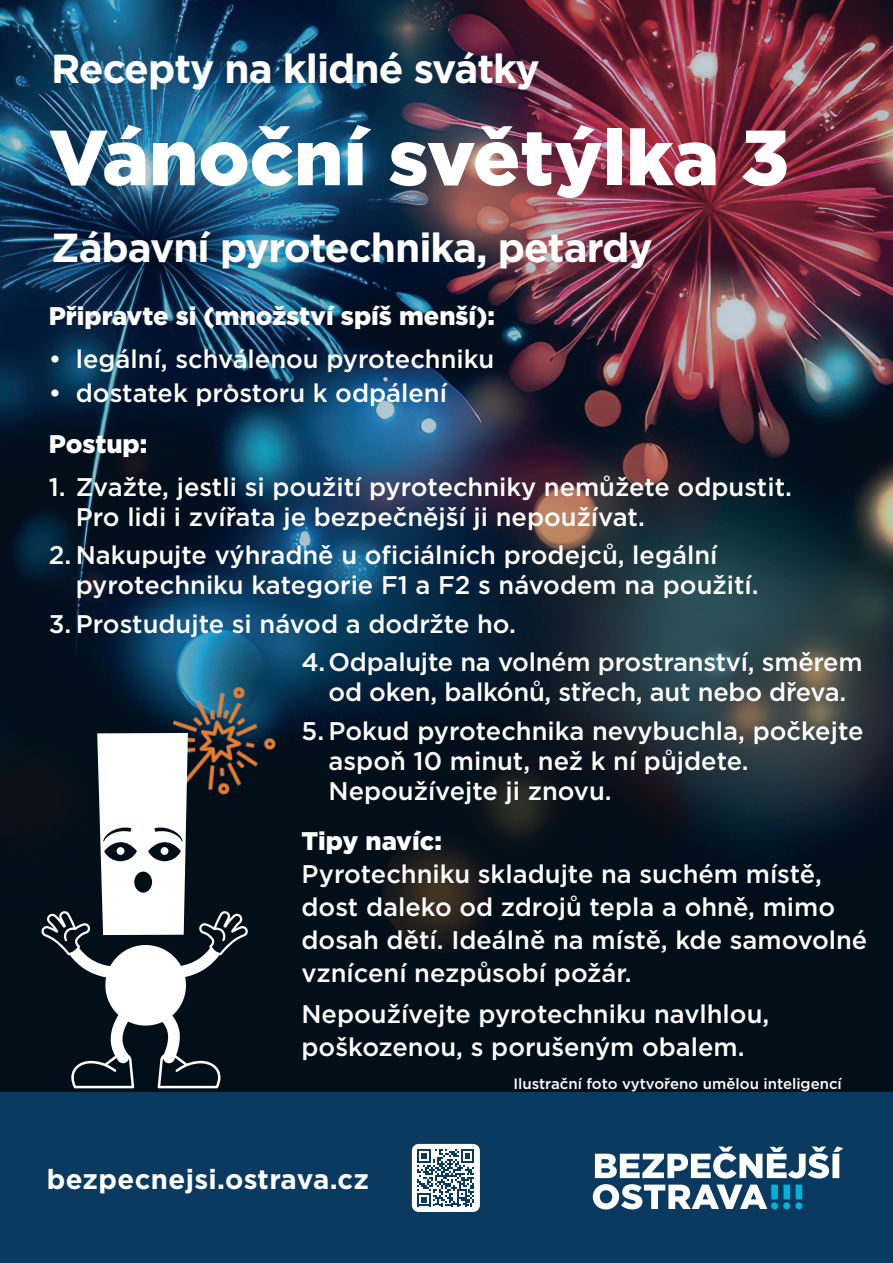
<style>
.page{position:relative;width:893px;height:1263px;background:#fff}
.page>*{position:absolute;margin:0;border:0;box-sizing:border-box;transform-origin:0 0}
.t1{font:900 78px "Gotham";color:#fff}
.t2{font:700 40.5px "Gotham";letter-spacing:-.025em;color:#fff}
.t3{font:700 27.6px "Gotham";letter-spacing:.015em;color:#fff}
.t4{font:500 25.5px/30px "Gotham";color:#fff}
.t5{font:900 25.5px "Gotham";color:#fff}
.t6{font:500 15px "Gotham";color:#fff}
</style>
<div class="page">
<img style="left:0;top:0;width:893px;height:1093px">
<div style="left:0;top:1093px;width:893px;height:170px;background:#0a3a5f"></div>
<svg style="left:593px;top:1184px;width:174px;height:25px"></svg>
<div style="left:771px;top:1202px;width:7px;height:7px;background:#00b2dc;border-radius:50%"></div>
<div style="left:783px;top:1202px;width:7px;height:7px;background:#00b2dc;border-radius:50%"></div>
<div style="left:771px;top:1184px;width:7px;height:15px;background:#00b2dc"></div>
<div style="left:783px;top:1184px;width:7px;height:15px;background:#00b2dc"></div>
<div style="left:795px;top:1184px;width:7px;height:15px;background:#00b2dc"></div>
<div style="left:795px;top:1202px;width:7px;height:7px;background:#00b2dc;border-radius:50%"></div>
<svg style="left:595px;top:1146px;width:248px;height:32px"></svg>
<div style="left:412px;top:1144px;width:68px;height:68px;background:#fff;border-radius:7px"></div>
<svg style="left:417px;top:1149px;width:57px;height:57px"></svg>
<img style="left:165px;top:683px;width:115px;height:115px">
<svg style="left:41px;top:733px;width:207px;height:355px"></svg>
<div style="left:117px;top:847px;width:7px;height:8px;background:#fff;border-radius:50%"></div>
<div style="left:161px;top:847px;width:7px;height:8px;background:#fff;border-radius:50%"></div>
<h2 class="t2" style="left:51px;top:42px;width:490px">Recepty na klidné svátky</h2>
<h1 class="t1" style="left:49px;top:104px;width:742px">Vánoční světýlka 3</h1>
<h2 class="t2" style="left:51px;top:221px;width:603px">Zábavní pyrotechnika, petardy</h2>
<p class="t5" style="left:49px;top:298px;width:448px">Připravte si (množství spíš menší):</p>
<p class="t4" style="left:49px;top:343px;width:447px">• legální, schválenou pyrotechniku</p>
<p class="t4" style="left:49px;top:378px;width:400px">• dostatek prostoru k odpálení</p>
<p class="t5" style="left:49px;top:426px;width:100px">Postup:</p>
<p class="t4" style="left:76px;top:471px;width:718px;text-indent:-27px">1. Zvažte, jestli si použití pyrotechniky nemůžete odpustit.<br>Pro lidi i zvířata je bezpečnější ji nepoužívat.</p>
<p class="t4" style="left:76px;top:540px;width:684px;text-indent:-27px">2. Nakupujte výhradně u oficiálních prodejců, legální pyrotechniku kategorie F1 a F2 s návodem na použití.</p>
<p class="t4" style="left:301px;top:604px;width:563px;line-height:38.5px;text-indent:-253px">3. Prostudujte si návod a dodržte ho.<br>4.Odpalujte na volném prostranství, směrem</p>
<p class="t4" style="left:328px;top:677px;width:519px">od oken, balkónů, střech, aut nebo dřeva.</p>
<p class="t4" style="left:328px;top:715px;width:536px;text-indent:-27px">5. Pokud pyrotechnika nevybuchla, počkejte aspoň 10 minut, než k ní půjdete.<br>Nepoužívejte ji znovu.</p>
<p class="t5" style="left:301px;top:823px;width:142px">Tipy navíc:</p>
<p class="t4" style="left:301px;top:857px;width:567px;line-height:33px">Pyrotechniku skladujte na suchém místě, dost daleko od zdrojů tepla a ohně, mimo dosah dětí. Ideálně na místě, kde samovolné vznícení nezpůsobí požár.</p>
<p class="t4" style="left:301px;top:997px;width:469px;line-height:33px">Nepoužívejte pyrotechniku navlhlou, poškozenou, s porušeným obalem.</p>
<p class="t3" style="left:47px;top:1161px;width:324px">bezpecnejsi.ostrava.cz</p>
<p class="t6" style="left:513px;top:1073px;width:330px">Ilustrační foto vytvořeno umělou inteligencí</p>
</div>
